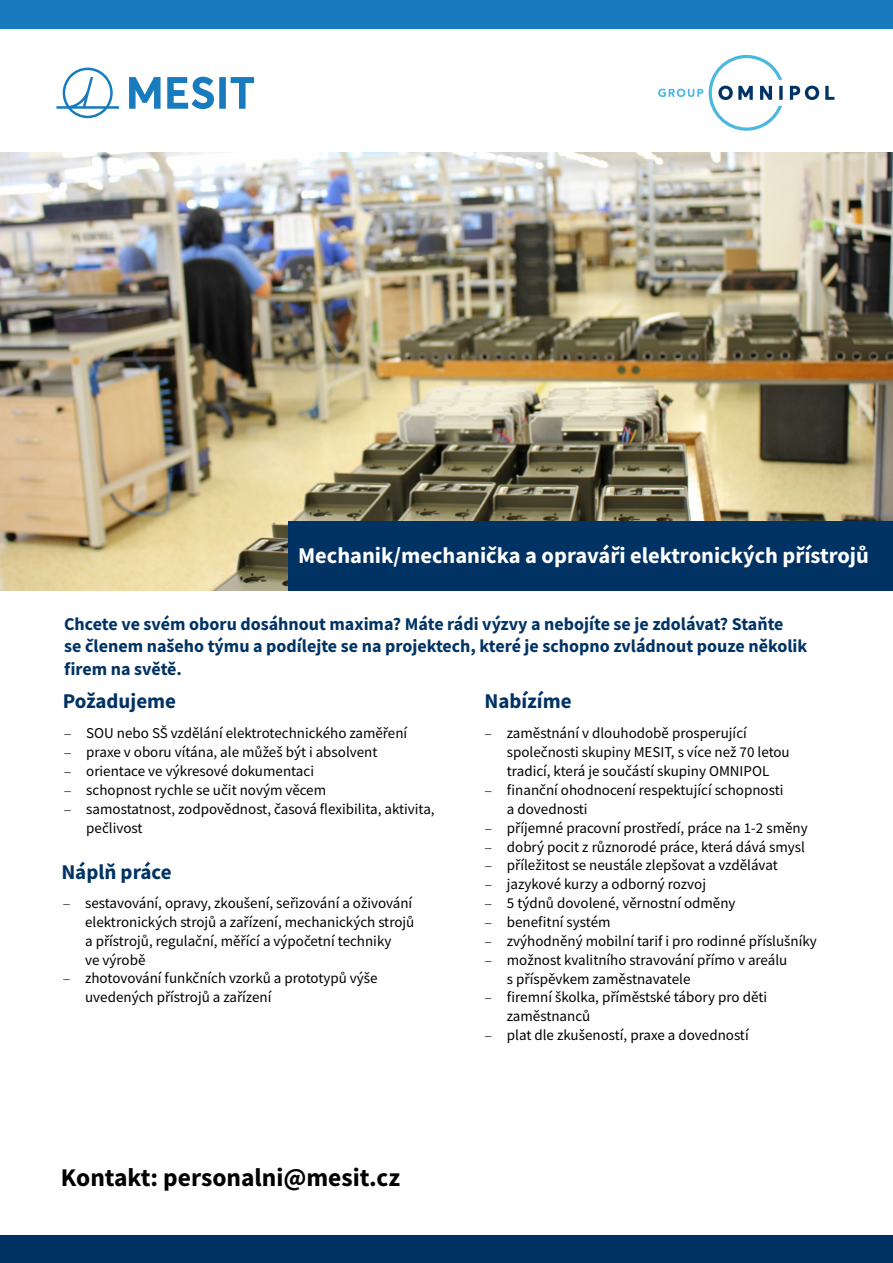
<style>
.page{position:relative;width:893px;height:1263px;background:#fff}
.page>*{position:absolute;margin:0;border:0;box-sizing:border-box;transform-origin:0 0}
.t1{font:700 25.5px "Source Sans Pro";color:#000}
.t2{font:700 22.5px "Source Sans Pro";color:#fff}
.t3{font:700 21px "Source Sans Pro";color:#003364}
.t4{font:700 18px/22.6px "Source Sans Pro";color:#003364}
.t5{font:15px/18.9px "Source Sans Pro";color:#000}
</style>
<div class="page">
<img style="left:0;top:153px;width:893px;height:437px">
<div style="left:289px;top:521px;width:604px;height:69px;background:#003364"></div>
<div style="left:0;top:1235px;width:893px;height:28px;background:#003364"></div>
<svg style="left:56px;top:68px;width:63px;height:50px"></svg>
<svg style="left:129px;top:77px;width:125px;height:32px"></svg>
<div style="left:0;top:0;width:893px;height:29px;background:#187bbd"></div>
<svg style="left:709px;top:55px;width:125px;height:76px"></svg>
<svg style="left:658px;top:89px;width:45px;height:8px"></svg>
<h2 class="t2" style="left:298px;top:546px;width:572px">Mechanik/mechanička a opraváři elektronických přístrojů</h2>
<p class="t4" style="left:64px;top:614px;width:745px">Chcete ve svém oboru dosáhnout maxima? Máte rádi výzvy a nebojíte se je zdolávat? Staňte<br>se členem našeho týmu a podílejte se na projektech, které je schopno zvládnout pouze několik firem na světě.</p>
<h3 class="t3" style="left:63px;top:693px;width:115px">Požadujeme</h3>
<h3 class="t3" style="left:484px;top:692px;width:89px">Nabízíme</h3>
<p class="t5" style="left:86px;top:725px;width:350px">SOU nebo SŠ vzdělání elektrotechnického zaměření praxe v oboru vítána, ale můžeš být i absolvent orientace ve výkresové dokumentaci<br>schopnost rychle se učit novým věcem<br>samostatnost, zodpovědnost, časová flexibilita, aktivita, pečlivost</p>
<p class="t5" style="left:507px;top:725px;width:312px">zaměstnání v dlouhodobě prosperující společnosti skupiny MESIT, s více než 70 letou tradicí, která je součástí skupiny OMNIPOL finanční ohodnocení respektující schopnosti<br>a dovednosti<br>příjemné pracovní prostředí, práce na 1-2 směny dobrý pocit z různorodé práce, která dává smysl příležitost se neustále zlepšovat a vzdělávat jazykové kurzy a odborný rozvoj<br>5 týdnů dovolené, věrnostní odměny<br>benefitní systém<br>zvýhodněný mobilní tarif i pro rodinné příslušníky možnost kvalitního stravování přímo v areálu<br>s příspěvkem zaměstnavatele<br>firemní školka, příměstské tábory pro děti zaměstnanců<br>plat dle zkušeností, praxe a dovedností</p>
<h3 class="t3" style="left:61px;top:864px;width:112px">Náplň práce</h3>
<p class="t5" style="left:85px;top:895px;width:331px">sestavování, opravy, zkoušení, seřizování a oživování elektronických strojů a zařízení, mechanických strojů a přístrojů, regulační, měřící a výpočetní techniky<br>ve výrobě<br>zhotovování funkčních vzorků a prototypů výše uvedených přístrojů a zařízení</p>
<h1 class="t1" style="left:61px;top:1167px;width:341px">Kontakt: personalni@mesit.cz</h1>
</div>
